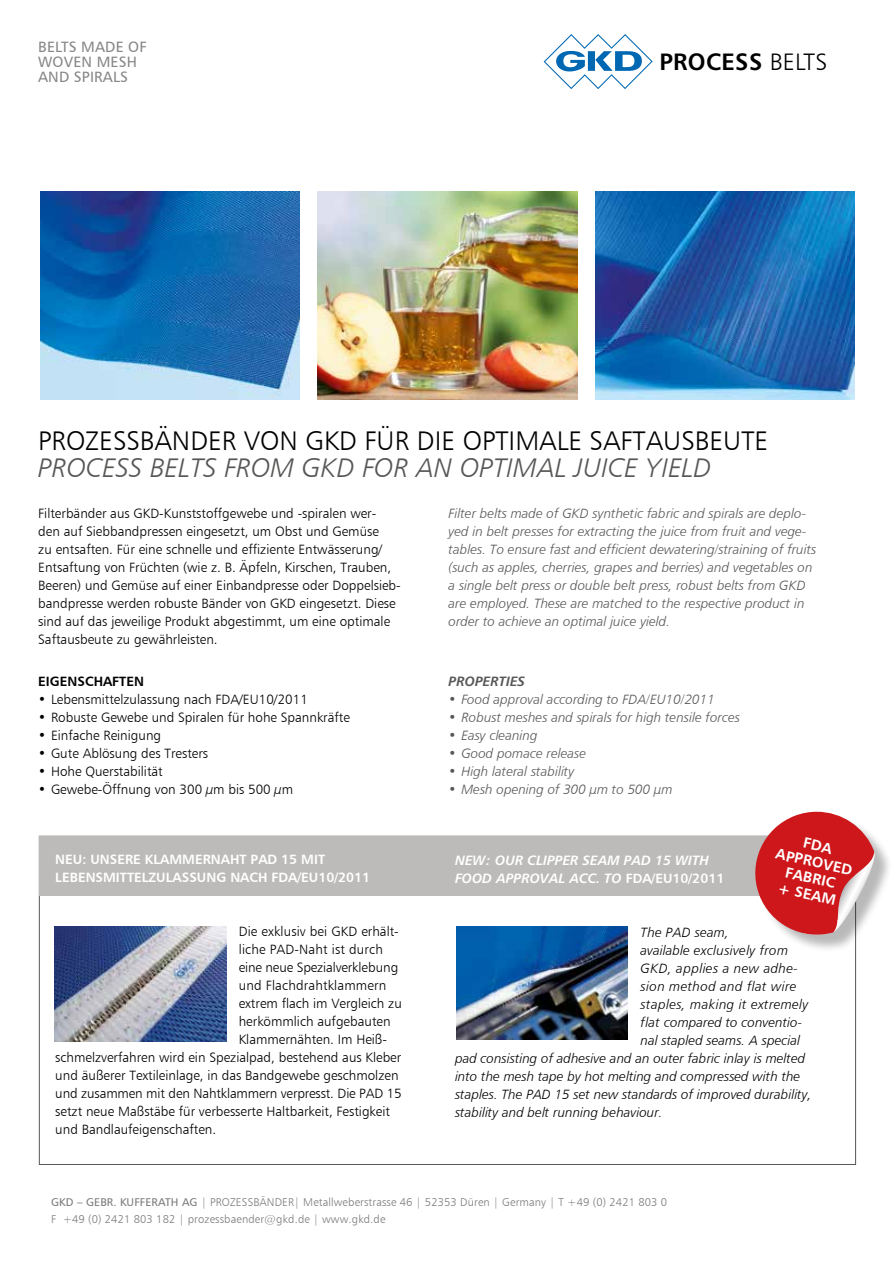
<style>
.page{position:relative;width:893px;height:1263px;background:#fff}
.page>*{position:absolute;margin:0;border:0;box-sizing:border-box;transform-origin:0 0}
.t1{font:27px "Humanist 777 BT Light B";color:#000}
.t2{font:27px "Humanist 777 BT Light Italic B";color:#575756}
.t3{font:23.7px "Humanist 777 BT Bold B";letter-spacing:.01em;color:#000}
.t4{font:15px/15px "Humanist 777 BT Roman B";letter-spacing:.01em;color:#878787}
.t5{font:15px/16.5px "Humanist 777 BT Bold B";color:#fff;text-align:center}
.t6{font:13.5px/18px "Humanist 777 BT Light B";color:#000}
.t7{font:13.5px/18px "Humanist 777 BT Light Italic B";color:#575756}
.t8{font:13.5px "Humanist 777 BT Light Italic B";color:#000}
.t9{font:13.5px/18px "Humanist 777 BT Bold B";color:#fff}
.t10{font:13.5px "Humanist 777 BT Light Italic B";letter-spacing:.025em;color:#000}
.t11{font:13.5px/18px "Humanist 777 BT Bold Italic B";color:#fff}
.t12{font:13.5px "Humanist 777 BT Light Italic B";letter-spacing:.02em;color:#000}
.t13{font:13.5px "Humanist 777 BT Bold B";color:#000}
.t14{font:13.5px "Humanist 777 BT Bold Italic B";color:#575756}
.t15{font:11.25px/16.5px "Humanist 777 BT Light B";letter-spacing:.01em;color:#7c7b7b}
.s1{font-family:"Humanist 777 BT Light B"}
.s2{font-family:"Humanist 777 BT Bold B"}
.s3{font-family:"Humanist 777 BT Roman B"}
</style>
<div class="page">
<div style="left:39px;top:836px;width:815px;height:59px;background:#bcbbb9"></div>
<img style="left:40px;top:191px;width:260px;height:208px">
<img style="left:595px;top:191px;width:260px;height:208px">
<img style="left:318px;top:191px;width:259px;height:208px">
<div style="left:758px;top:814px;width:135px;height:139px;background:#000;opacity:.28"></div>
<svg style="left:747px;top:812px;width:129px;height:129px"></svg>
<img style="left:54px;top:926px;width:172px;height:116px">
<img style="left:456px;top:926px;width:172px;height:113px">
<svg style="left:544px;top:34px;width:109px;height:55px"></svg>
<p class="t4" style="left:38px;top:39px;width:110px">BELTS MADE OF<br>WOVEN MESH<br>AND SPIRALS</p>
<h2 class="t3" style="left:659px;top:47px;width:169px">PROCESS <span class="s1">BELTS</span></h2>
<h1 class="t1" style="left:38px;top:423px;width:731px">PROZESSBÄNDER VON GKD FÜR DIE OPTIMALE SAFTAUSBEUTE</h1>
<h1 class="t2" style="left:38px;top:450px;width:675px">PROCESS BELTS FROM GKD FOR AN OPTIMAL JUICE YIELD</h1>
<p class="t6" style="left:38px;top:504px;width:364px">Filterbänder aus GKD-Kunststoffgewebe und -spiralen wer&shy;den auf Siebbandpressen eingesetzt, um Obst und Gemüse<br>zu entsaften. Für eine schnelle und effiziente Entwässerung/ Entsaftung von Früchten (wie z. B. Äpfeln, Kirschen, Trauben, Beeren) und Gemüse auf einer Einbandpresse oder Doppelsieb&shy;bandpresse werden robuste Bänder von GKD eingesetzt. Diese sind auf das jeweilige Produkt abgestimmt, um eine optimale Saftausbeute zu gewährleisten.</p>
<p class="t7" style="left:449px;top:504px;width:369px">Filter belts made of GKD synthetic fabric and spirals are deplo&shy;yed in belt presses for extracting the juice from fruit and vege&shy;tables. To ensure fast and efficient dewatering/straining of fruits (such as apples, cherries, grapes and berries) and vegetables on a single belt press or double belt press, robust belts from GKD are employed. These are matched to the respective product in order to achieve an optimal juice yield.</p>
<p class="t13" style="left:38px;top:672px;width:107px">EIGENSCHAFTEN</p>
<p class="t6" style="left:38px;top:690px;width:271px">• Lebensmittelzulassung nach FDA/EU10/2011</p>
<p class="t6" style="left:38px;top:708px;width:313px">• Robuste Gewebe und Spiralen für hohe Spannkräfte</p>
<p class="t6" style="left:38px;top:726px;width:124px">• Einfache Reinigung</p>
<p class="t6" style="left:38px;top:744px;width:171px">• Gute Ablösung des Tresters</p>
<p class="t6" style="left:38px;top:762px;width:126px">• Hohe Querstabilität</p>
<p class="t6" style="left:38px;top:780px;width:256px">• Gewebe-Öffnung von 300 µm bis 500 µm</p>
<p class="t9" style="left:55px;top:850px;width:316px">NEU: UNSERE KLAMMERNAHT PAD 15 MIT<br>LEBENSMITTELZULASSUNG NACH FDA/EU10/2011</p>
<p class="t6" style="left:239px;top:922px;width:162px">Die exklusiv bei GKD erhält-</p>
<p class="t6" style="left:239px;top:940px;width:146px">liche PAD-Naht ist durch</p>
<p class="t6" style="left:239px;top:958px;width:161px">eine neue Spezialverklebung</p>
<p class="t6" style="left:239px;top:976px;width:149px">und Flachdrahtklammern</p>
<p class="t6" style="left:239px;top:994px;width:165px">extrem flach im Vergleich zu</p>
<p class="t6" style="left:239px;top:1012px;width:153px">herkömmlich aufgebauten</p>
<p class="t6" style="left:239px;top:1030px;width:150px">Klammernähten. Im Heiß-</p>
<p class="t6" style="left:55px;top:1048px;width:348px">schmelzverfahren wird ein Spezialpad, bestehend aus Kleber</p>
<p class="t6" style="left:55px;top:1066px;width:345px">und äußerer Textileinlage, in das Bandgewebe geschmolzen</p>
<p class="t6" style="left:55px;top:1084px;width:348px">und zusammen mit den Nahtklammern verpresst. Die PAD 15</p>
<p class="t6" style="left:55px;top:1102px;width:336px">setzt neue Maßstäbe für verbesserte Haltbarkeit, Festigkeit</p>
<p class="t6" style="left:55px;top:1120px;width:162px">und Bandlaufeigenschaften.</p>
<p class="t14" style="left:449px;top:673px;width:78px">PROPERTIES</p>
<p class="t7" style="left:449px;top:690px;width:268px">• Food approval according to FDA/EU10/2011</p>
<p class="t7" style="left:449px;top:708px;width:293px">• Robust meshes and spirals for high tensile forces</p>
<p class="t7" style="left:449px;top:726px;width:90px">• Easy cleaning</p>
<p class="t7" style="left:449px;top:744px;width:139px">• Good pomace release</p>
<p class="t7" style="left:449px;top:762px;width:127px">• High lateral stability</p>
<p class="t7" style="left:449px;top:780px;width:225px">• Mesh opening of 300 µm to 500 µm</p>
<p class="t11" style="left:455px;top:850px;width:271px">NEW: OUR CLIPPER SEAM PAD 15 WITH<br>FOOD APPROVAL ACC. TO <span class="s2">FDA/EU10/2011</span></p>
<p class="t5" style="left:781px;top:829px;width:80px;rotate:12deg">FDA<br>APPROVED<br>FABRIC<br>+ SEAM</p>
<p class="t8" style="left:641px;top:923px;width:90px">The PAD seam,</p>
<p class="t12" style="left:641px;top:941px;width:149px">available exclusively from</p>
<p class="t10" style="left:641px;top:959px;width:159px">GKD, applies a new adhe-</p>
<p class="t10" style="left:641px;top:977px;width:158px">sion method and flat wire</p>
<p class="t10" style="left:641px;top:995px;width:169px">staples, making it extremely</p>
<p class="t8" style="left:641px;top:1013px;width:163px">flat compared to conventio-</p>
<p class="t8" style="left:641px;top:1031px;width:161px">nal stapled seams. A special</p>
<p class="t8" style="left:455px;top:1049px;width:352px">pad consisting of adhesive and an outer fabric inlay is melted</p>
<p class="t8" style="left:455px;top:1067px;width:347px">into the mesh tape by hot melting and compressed with the</p>
<p class="t8" style="left:455px;top:1085px;width:358px">staples. The PAD 15 set new standards of improved durability,</p>
<p class="t8" style="left:455px;top:1103px;width:209px">stability and belt running behaviour.</p>
<p class="t15" style="left:51px;top:1194px;width:618px"><span class="s3">GKD – GEBR. KUFFERATH AG</span> | PROZESSBÄNDER| Metallweberstrasse 46 | 52353 Düren | Germany | T +49 (0) 2421 803 0<br>F +49 (0) 2421 803 182 | prozessbaender@gkd.de | www.gkd.de</p>
</div>
